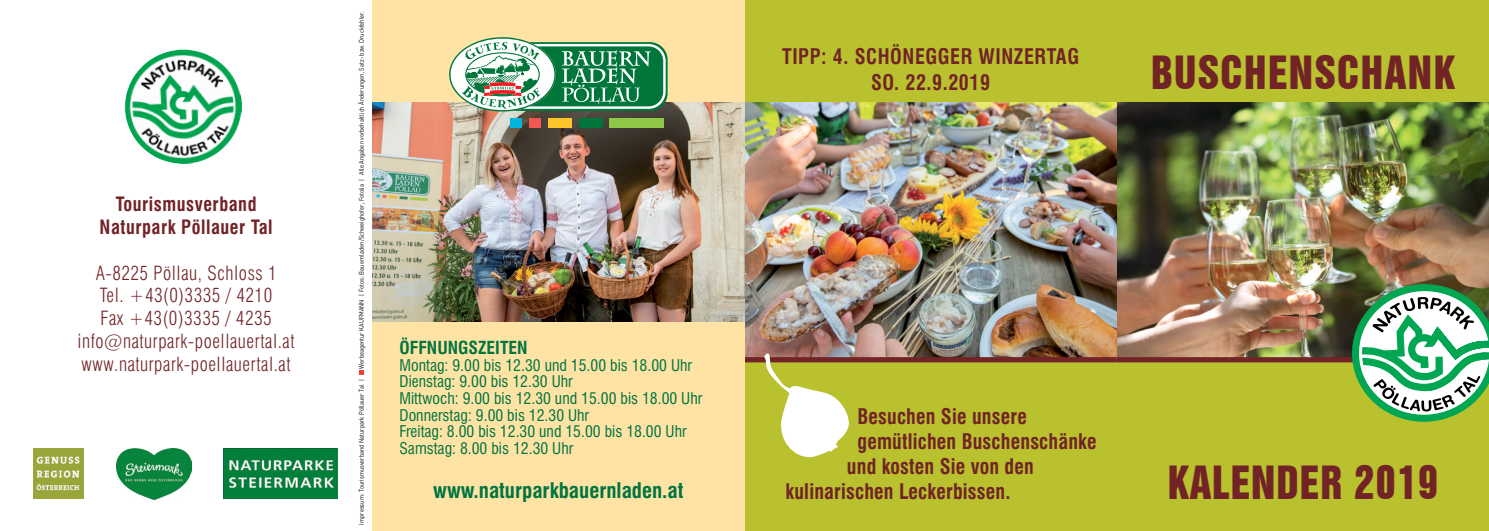
<style>
.page{position:relative;width:1489px;height:531px;background:#fff}
.page>*{position:absolute;margin:0;border:0;box-sizing:border-box;transform-origin:0 0}
.Textkörper{font:42px "Swiss 921 BT Regular A";letter-spacing:.04em;color:#712326;scale:.95 1}
.Textkörper-2{font:700 condensed 21px/25.2px "Swiss 721 BT";letter-spacing:.01em;color:#712326;scale:.95 1}
.t1{font:700 condensed 21px "Swiss 721 BT";color:#007542}
.Textkörper-3{font:700 condensed 21px "Swiss 721 BT";letter-spacing:.03em;color:#712326;scale:.95 1}
.Textkörper-4{font:300 condensed 19.25px "Swiss 721 BT";letter-spacing:.03em;color:#712326;scale:.95 1}
.Textkörper-5{font:700 condensed 19.25px "Swiss 721 BT";letter-spacing:.03em;color:#712326;scale:.95 1}
.t2{font:700 condensed 17.5px "Swiss 721 BT";color:#007542}
.t3{font:condensed 15.75px "Swiss 721 BT";color:#007542}
.t4{font:6.65px "DIN";color:#000;scale:.87 1}
</style>
<div class="page">
<div style="left:744px;top:0;width:744px;height:531px;background:#b9c22e"></div>
<svg style="left:129px;top:51px;width:109px;height:109px"></svg>
<img style="left:128px;top:50px;width:56px;height:38px">
<img style="left:34px;top:448px;width:50px;height:50px">
<img style="left:116px;top:448px;width:76px;height:52px">
<img style="left:223px;top:448px;width:114px;height:50px">
<img style="left:744px;top:103px;width:744px;height:254px">
<div style="left:1116px;top:357px;width:372px;height:5px;background:#712326"></div>
<svg style="left:1347px;top:279px;width:141px;height:143px;background:#85b589"></svg>
<div style="left:744px;top:357px;width:372px;height:5px;background:#712326"></div>
<svg style="left:764px;top:352px;width:85px;height:105px"></svg>
<svg style="left:359px;top:370px;width:5px;height:5px"></svg>
<div style="left:372px;top:0;width:372px;height:531px;background:#ffe3a5"></div>
<img style="left:372px;top:103px;width:372px;height:218px">
<svg style="left:449px;top:37px;width:218px;height:77px;background:#7daf8d"></svg>
<div style="left:510px;top:118px;width:12px;height:10px;background:#00b4db"></div>
<div style="left:529px;top:118px;width:11px;height:10px;background:#f1584f"></div>
<div style="left:547px;top:118px;width:24px;height:10px;background:#ffc429"></div>
<div style="left:578px;top:118px;width:24px;height:10px;background:#00763b"></div>
<div style="left:610px;top:118px;width:54px;height:10px;background:#8fc746"></div>
<p class="Textkörper-5" style="left:116px;top:193px;width:150px">Tourismusverband</p>
<p class="Textkörper-5" style="left:100px;top:216px;width:184px">Naturpark Pöllauer Tal</p>
<p class="Textkörper-4" style="left:96px;top:261px;width:192px">A-8225 Pöllau, Schloss 1</p>
<p class="Textkörper-4" style="left:100px;top:284px;width:183px">Tel. +43(0)3335 / 4210</p>
<p class="Textkörper-4" style="left:100px;top:307px;width:182px">Fax +43(0)3335 / 4235</p>
<p class="Textkörper-4" style="left:78px;top:329px;width:230px">info@naturpark-poellauertal.at</p>
<p class="Textkörper-4" style="left:82px;top:352px;width:221px">www.naturpark-poellauertal.at</p>
<p class="t4" style="left:357px;top:369px;width:412px;rotate:-90deg">Werbeagentur KAUFMANN | Fotos: Bauernladen/Schweighofer, Fotolia | Alle Angaben vorbehaltlich Änderungen, Satz- bzw. Druckfehler.</p>
<p class="t4" style="left:357px;top:524px;width:168px;rotate:-90deg">Impressum: Tourismusverband Naturpark Pöllauer Tal |</p>
<p class="t2" style="left:399px;top:337px;width:129px">ÖFFNUNGSZEITEN</p>
<p class="t3" style="left:399px;top:356px;width:294px">Montag: 9.00 bis 12.30 und 15.00 bis 18.00 Uhr</p>
<p class="t3" style="left:399px;top:372px;width:175px">Dienstag: 9.00 bis 12.30 Uhr</p>
<p class="t3" style="left:399px;top:389px;width:304px">Mittwoch: 9.00 bis 12.30 und 15.00 bis 18.00 Uhr</p>
<p class="t3" style="left:399px;top:405px;width:191px">Donnerstag: 9.00 bis 12.30 Uhr</p>
<p class="t3" style="left:399px;top:422px;width:288px">Freitag: 8.00 bis 12.30 und 15.00 bis 18.00 Uhr</p>
<p class="t3" style="left:399px;top:439px;width:175px">Samstag: 8.00 bis 12.30 Uhr</p>
<p class="t1" style="left:433px;top:478px;width:252px">www.naturparkbauernladen.at</p>
<p class="Textkörper-3" style="left:782px;top:44px;width:314px">TIPP: 4. SCHÖNEGGER WINZERTAG</p>
<p class="Textkörper-2" style="left:871px;top:70px;width:127px">SO. 22.9.2019</p>
<p class="Textkörper" style="left:1150px;top:45px;width:321px">BUSCHENSCHANK</p>
<p class="Textkörper-2" style="left:857px;top:403px;width:180px">Besuchen Sie unsere</p>
<p class="Textkörper-2" style="left:846px;top:429px;width:264px;text-indent:10px">gemütlichen Buschenschänke und kosten Sie von den</p>
<p class="Textkörper-2" style="left:785px;top:479px;width:238px">kulinarischen Leckerbissen.</p>
<p class="Textkörper" style="left:1167px;top:455px;width:286px">KALENDER 2019</p>
</div>
